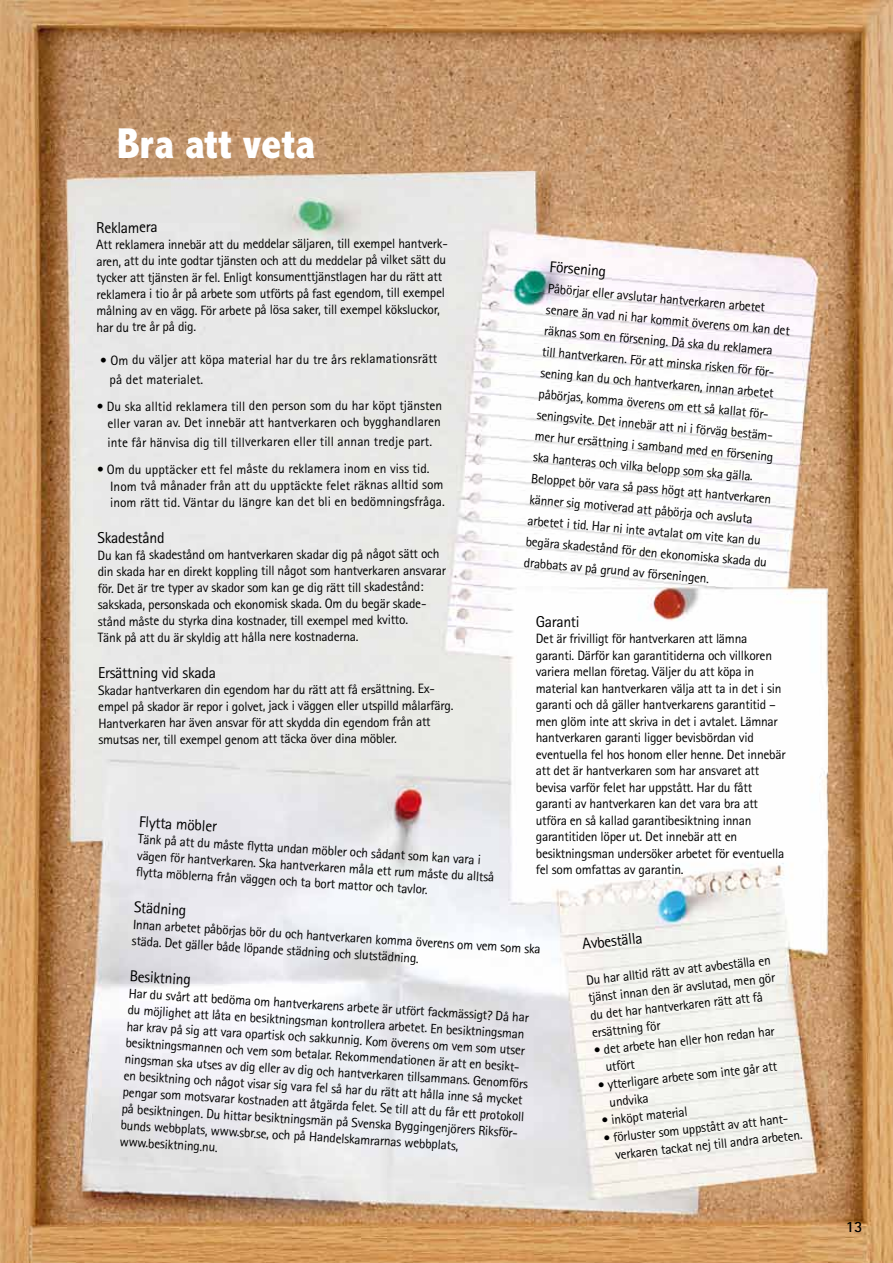
<style>
.page{position:relative;width:893px;height:1263px;background:#fff}
.page>*{position:absolute;margin:0;border:0;box-sizing:border-box;transform-origin:0 0}
.t1{font:800 condensed 43.5px "Abadi";color:#fff}
.t2{font:15.75px "Rotis Sans Serif";letter-spacing:-.025em;color:#000}
.t3{font:700 15.75px "Rotis Sans Serif";color:#000}
.t4{font:13.5px/16.5px "Rotis Sans Serif";letter-spacing:-.02em;color:#000}
</style>
<div class="page">
<img style="left:0;top:0;width:893px;height:1263px">
<h1 class="t1" style="left:117px;top:120px;width:200px">Bra att veta</h1>
<p class="t2" style="left:96px;top:218px;width:63px">Reklamera</p>
<p class="t4" style="left:96px;top:235px;width:353px">Att reklamera innebär att du meddelar säljaren, till exempel hantverk&shy;aren, att du inte godtar tjänsten och att du meddelar på vilket sätt du tycker att tjänsten är fel. Enligt konsumenttjänstlagen har du rätt att reklamera i tio år på arbete som utförts på fast egendom, till exempel målning av en vägg. För arbete på lösa saker, till exempel köksluckor, har du tre år på dig.</p>
<p class="t4" style="left:110px;top:349px;width:329px;line-height:20px;text-indent:-9px">• Om du väljer att köpa material har du tre års reklamationsrätt på det materialet.</p>
<p class="t4" style="left:97px;top:397px;width:347px;text-align:right">• Du ska alltid reklamera till den person som du har köpt tjänsten eller varan av. Det innebär att hantverkaren och bygghandlaren</p>
<p class="t4" style="left:108px;top:433px;width:326px">inte får hänvisa dig till tillverkaren eller till annan tredje part.</p>
<p class="t4" style="left:110px;top:460px;width:336px;text-indent:-13px">• Om du upptäcker ett fel måste du reklamera inom en viss tid.<br>I nom två månader från att du upptäckte felet räknas alltid som inom rätt tid. Väntar du längre kan det bli en bedömningsfråga.</p>
<p class="t2" style="left:98px;top:528px;width:69px">Skadestånd</p>
<p class="t4" style="left:98px;top:546px;width:350px">Du kan få skadestånd om hantverkaren skadar dig på något sätt och din skada har en direkt koppling till något som hantverkaren ansvarar för. Det är tre typer av skador som kan ge dig rätt till skadestånd: sakskada, personskada och ekonomisk skada. Om du begär skade&shy;stånd måste du styrka dina kostnader, till exempel med kvitto.<br>Tänk på att du är skyldig att hålla nere kostnaderna.</p>
<p class="t2" style="left:98px;top:663px;width:120px">Ersättning vid skada</p>
<p class="t4" style="left:98px;top:681px;width:357px">Skadar hantverkaren din egendom har du rätt att få ersättning. Ex&shy;empel på skador är repor i golvet, jack i väggen eller utspilld målarfärg.<br>Hantverkaren har även ansvar för att skydda din egendom från att smutsas ner, till exempel genom att täcka över dina möbler.</p>
<p class="t2" style="left:551px;top:257px;width:58px;rotate:5deg">Försening</p>
<p class="t4" style="left:549px;top:278px;width:246px;line-height:21.1px;rotate:5deg">Påbörjar eller avslutar hantverkaren arbetet senare än vad ni har kommit överens om kan det räknas som en försening. Då ska du reklamera tillhantverkaren. För att minska risken för för&shy;sening kan du och hantverkaren, innan arbetet påbörjas, komma överens om ett så kallat för&shy;seningsvite. Det innebär att ni i förväg bestäm&shy;mer hur ersättning i samband med en försening ska hanteras och vilka belopp som ska gälla.<br>Beloppet bör vara så pass högt att hantverkaren känner sig motiverad att påbörja och avsluta arbetet i tid. Har ni inte avtalat om vite kan du begära skadestånd för den ekonomiska skada du drabbats av på grund av förseningen.</p>
<p class="t2" style="left:536px;top:612px;width:45px">Garanti</p>
<p class="t4" style="left:536px;top:630px;width:251px">Det är frivilligt för hantverkaren att lämna garanti. Därför kan garantitiderna och villkoren variera mellan företag. Väljer du att köpa in material kan hantverkaren välja att ta in det i sin garanti och då gäller hantverkarens garantitid – men glöm inte att skriva in det i avtalet. Lämnar hantverkaren garanti ligger bevisbördan vid eventuella fel hos honom eller henne. Det innebär att det är hantverkaren som har ansvaret att bevisa varför felet har uppstått. H ar du fått garanti av hantverkaren kan det vara bra att utföra en så kallad garantibesiktning innan garantitiden löper ut. Det innebär att en besiktningsman undersöker arbetet för eventuella fel som omfattas av garantin.</p>
<p class="t2" style="left:140px;top:812px;width:79px;rotate:3deg">Flytta möbler</p>
<p class="t4" style="left:138px;top:832px;width:361px;rotate:3deg">Tänk på att du måste flytta undan möbler och sådant som kan vara i vägen för hantverkaren. Ska hantverkaren måla ett rum måste du alltså flytta möblerna från väggen och ta bort mattor och tavlor.</p>
<p class="t2" style="left:134px;top:898px;width:54px;rotate:3deg">Städning</p>
<p class="t4" style="left:133px;top:918px;width:410px;line-height:16px;rotate:3deg">Innan arbetet påbörjas bör du och hantverkaren komma överens om vem som ska städa. Det gäller både löpande städning och slutstädning.</p>
<p class="t2" style="left:130px;top:967px;width:63px;rotate:3deg">Besiktning</p>
<p class="t4" style="left:129px;top:986px;width:403px;rotate:3deg">Har du svårt att bedöma om hantverkarens arbete är utfört fackmässigt? Då har du möjlighet att låta en besiktningsman kontrollera arbetet.<br>har krav på sig att vara opartisk och sakkunnig. Kom överens om vem som utser</p>
<p class="t2" style="left:581px;top:935px;width:62px;rotate:-6deg">Avbeställa</p>
<p class="t4" style="left:585px;top:971px;width:190px;line-height:17.9px;rotate:-6deg">Du har alltid rätt av att avbeställa en tjänst innan den är avslutad, men gör du det har hantverkaren rätt att få ersättning för</p>
<p class="t4" style="left:431px;top:1020px;width:98px;rotate:3deg">En besiktningsman</p>
<p class="t4" style="left:125px;top:1036px;width:407px;rotate:3deg">besiktningsmannen och vem som betalar. Rekommendationen är att en besikt&shy;ningsman ska utses av dig eller av dig och hantverkaren tillsammans. Genomförs en besiktning och något visar sig vara felså har du rätt att hålla inne så mycket pengar som motsvarar kostnaden att åtgärda felet. Se tillatt du får ett protokoll på besiktningen. Du hittar besiktningsmän på Svenska Byggingenjörers Riksför&shy;bunds webbplats, www.sbr.se, och på<br>www.besiktning.nu.</p>
<p class="t4" style="left:603px;top:1040px;width:173px;line-height:18px;text-indent:-10px;rotate:-6deg">• det arbete han eller hon redan har utfört</p>
<p class="t4" style="left:607px;top:1075px;width:172px;line-height:17.9px;text-indent:-10px;rotate:-6deg">• ytterligare arbete som inte går att undvika</p>
<p class="t4" style="left:601px;top:1112px;width:88px;rotate:-6deg">• inköpt material</p>
<p class="t4" style="left:612px;top:1128px;width:190px;line-height:17.7px;text-indent:-10px;rotate:-6deg">• förluster som uppstått av att hant&shy;verkaren tackat nej tillandra arbeten.</p>
<p class="t4" style="left:309px;top:1128px;width:151px;rotate:3deg">Handelskamrarnas webbplats,</p>
<p class="t3" style="left:846px;top:1216px;width:18px">13</p>
</div>
